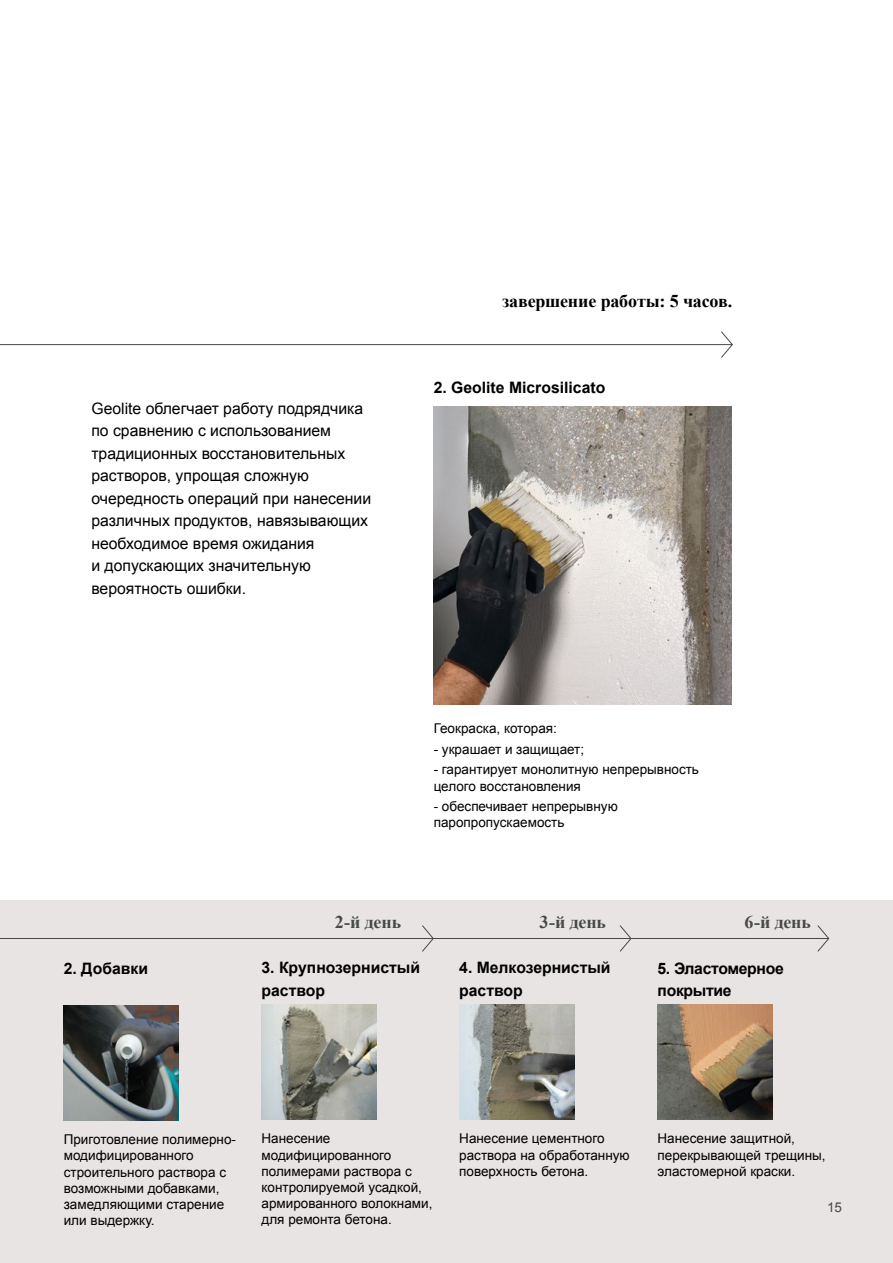
<style>
.page{position:relative;width:893px;height:1263px;background:#fff}
.page>*{position:absolute;margin:0;border:0;box-sizing:border-box;transform-origin:0 0}
.t1{font:700 18px "Times New Roman";letter-spacing:-.01em;color:#000}
.t2{font:700 18px "Times New Roman";letter-spacing:-.01em;color:#474949}
.t3{font:15.75px/22.5px "Arial";color:#000}
.t4{font:700 15.75px/22.5px "Arial";color:#000}
.t5{font:700 15.75px/22.5px "Arial";letter-spacing:-.02em;color:#000}
.t6{font:13.5px/16.2px "Arial";color:#000}
.t7{font:13.5px "Arial";color:#474949}
</style>
<div class="page">
<div style="left:0;top:900px;width:893px;height:363px;background:#e8e4e3"></div>
<img style="left:434px;top:406px;width:297px;height:298px">
<img style="left:64px;top:1006px;width:115px;height:114px">
<img style="left:657px;top:1005px;width:115px;height:115px">
<img style="left:261px;top:1005px;width:115px;height:115px">
<img style="left:459px;top:1005px;width:115px;height:115px">
<hr style="left:0;top:938px;width:828px;height:1px;background:#474949">
<svg style="left:422px;top:925px;width:12px;height:27px"></svg>
<hr style="left:0;top:344px;width:732px;height:1px;background:#474949">
<svg style="left:720px;top:331px;width:13px;height:27px"></svg>
<svg style="left:619px;top:925px;width:12px;height:27px"></svg>
<svg style="left:817px;top:925px;width:13px;height:27px"></svg>
<h1 class="t1" style="left:502px;top:288px;width:232px">завершение работы: 5 часов.</h1>
<p class="t3" style="left:91px;top:397px;width:281px">Geolite облегчает работу подрядчика по сравнению с использованием традиционных восстановительных растворов, упрощая сложную очередность операций при нанесении различных продуктов, навязывающих необходимое время ожидания<br>и допускающих значительную вероятность ошибки.</p>
<p class="t4" style="left:434px;top:377px;width:173px">2. Geolite Microsilicato</p>
<p class="t6" style="left:434px;top:721px;width:125px">Геокраска, которая:</p>
<p class="t6" style="left:434px;top:741px;width:152px">- украшает и защищает;</p>
<p class="t6" style="left:434px;top:762px;width:267px">- гарантирует монолитную непрерывность целого восстановления</p>
<p class="t6" style="left:434px;top:798px;width:186px">- обеспечивает непрерывную паропропускаемость</p>
<h1 class="t2" style="left:335px;top:909px;width:68px">2-й день</h1>
<h1 class="t2" style="left:540px;top:909px;width:68px">3-й день</h1>
<h1 class="t2" style="left:744px;top:909px;width:68px">6-й день</h1>
<p class="t4" style="left:262px;top:957px;width:160px">3. Крупнозернистый раствор</p>
<p class="t4" style="left:459px;top:957px;width:153px">4. Мелкозернистый раствор</p>
<p class="t4" style="left:64px;top:957px;width:86px">2. Добавки</p>
<p class="t5" style="left:657px;top:957px;width:128px">5. Эластомерное покрытие</p>
<p class="t6" style="left:64px;top:1131px;width:174px">Приготовление полимерно&shy;модифицированного строительного раствора с возможными добавками, замедляющими старение или выдержку.</p>
<p class="t6" style="left:262px;top:1131px;width:172px">Нанесение модифицированного полимерами раствора с контролируемой усадкой, армированного волокнами, для ремонта бетона.</p>
<p class="t6" style="left:459px;top:1131px;width:172px">Нанесение цементного раствора на обработанную поверхность бетона.</p>
<p class="t6" style="left:657px;top:1131px;width:170px">Нанесение защитной, перекрывающей трещины, эластомерной краски.</p>
<p class="t7" style="left:827px;top:1198px;width:16px">15</p>
</div>
